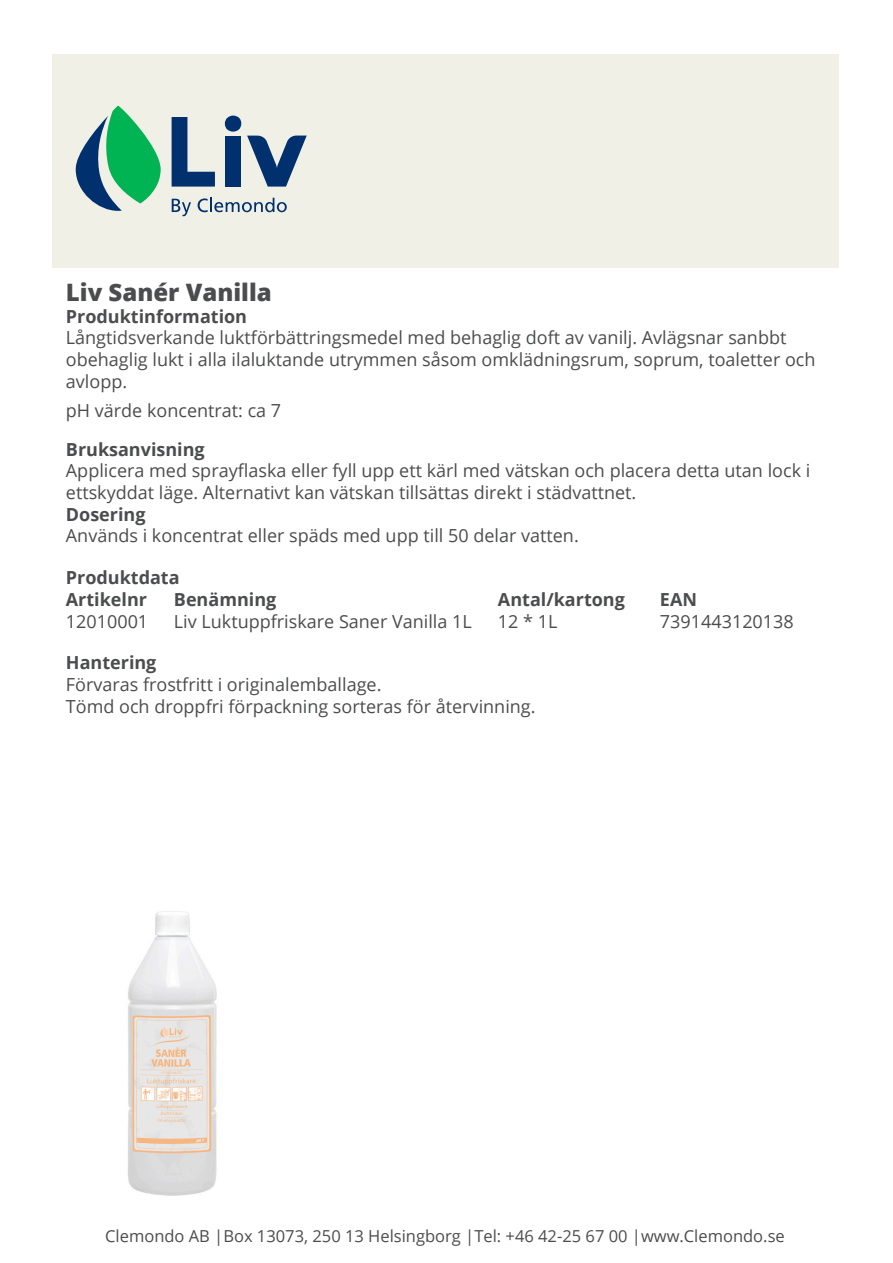
<style>
.page{position:relative;width:893px;height:1263px;background:#fff}
.page>*{position:absolute;margin:0;border:0;box-sizing:border-box;transform-origin:0 0}
.t1{font:800 24px "Open Sans";color:#4b4c4d}
.t2{font:18px/21.6px "Open Sans";color:#4b4c4d}
.t3{font:700 18px "Open Sans";color:#4b4c4d}
.t4{font:16.5px "Open Sans";color:#4b4c4d}
.s1{font-weight:700}
</style>
<div class="page">
<div style="left:53px;top:54px;width:786px;height:214px;background:#f0f0e7"></div>
<svg style="left:76px;top:106px;width:85px;height:105px"></svg>
<svg style="left:225px;top:116px;width:16px;height:16px"></svg>
<svg style="left:172px;top:117px;width:43px;height:70px"></svg>
<div style="left:225px;top:136px;width:16px;height:51px;background:#00306d"></div>
<svg style="left:247px;top:136px;width:60px;height:51px"></svg>
<svg style="left:172px;top:199px;width:19px;height:17px"></svg>
<svg style="left:198px;top:198px;width:89px;height:14px"></svg>
<img style="left:127px;top:911px;width:90px;height:285px">
<p class="t1" style="left:66px;top:274px;width:207px">Liv Sanér Vanilla</p>
<p class="t2" style="left:66px;top:305px;width:751px"><span class="s1">Produktinformation<br></span>Långtidsverkande luktförbättringsmedel med behaglig doft av vanilj. Avlägsnar sanbbt obehaglig lukt i alla ilaluktande utrymmen såsom omklädningsrum, soprum, toaletter och avlopp.</p>
<p class="t2" style="left:66px;top:399px;width:217px">pH värde koncentrat: ca 7</p>
<p class="t3" style="left:66px;top:436px;width:140px">Bruksanvisning</p>
<p class="t2" style="left:66px;top:459px;width:746px">Applicera med sprayflaska eller fyll upp ett kärl med vätskan och placera detta utan lock i ettskyddat läge. Alternativt kan vätskan tillsättas direkt i städvattnet.</p>
<p class="t3" style="left:66px;top:501px;width:81px">Dosering</p>
<p class="t2" style="left:66px;top:524px;width:514px">Används i koncentrat eller späds med upp till 50 delar vatten.</p>
<p class="t3" style="left:66px;top:565px;width:115px">Produktdata</p>
<p class="t3" style="left:66px;top:587px;width:83px">Artikelnr</p>
<p class="t3" style="left:174px;top:587px;width:104px">Benämning</p>
<p class="t3" style="left:498px;top:587px;width:129px">Antal/kartong</p>
<p class="t3" style="left:660px;top:587px;width:39px">EAN</p>
<p class="t2" style="left:66px;top:610px;width:84px">12010001</p>
<p class="t2" style="left:174px;top:610px;width:299px">Liv Luktuppfriskare Saner Vanilla 1L</p>
<p class="t2" style="left:498px;top:610px;width:61px">12 * 1L</p>
<p class="t2" style="left:660px;top:610px;width:135px">7391443120138</p>
<p class="t3" style="left:66px;top:650px;width:92px">Hantering</p>
<p class="t2" style="left:66px;top:673px;width:317px">Förvaras frostfritt i originalemballage.</p>
<p class="t2" style="left:66px;top:695px;width:471px">Tömd och droppfri förpackning sorteras för återvinning.</p>
<p class="t4" style="left:105px;top:1224px;width:681px">Clemondo AB |Box 13073, 250 13 Helsingborg |Tel: +46 42-25 67 00 |www.Clemondo.se</p>
</div>
